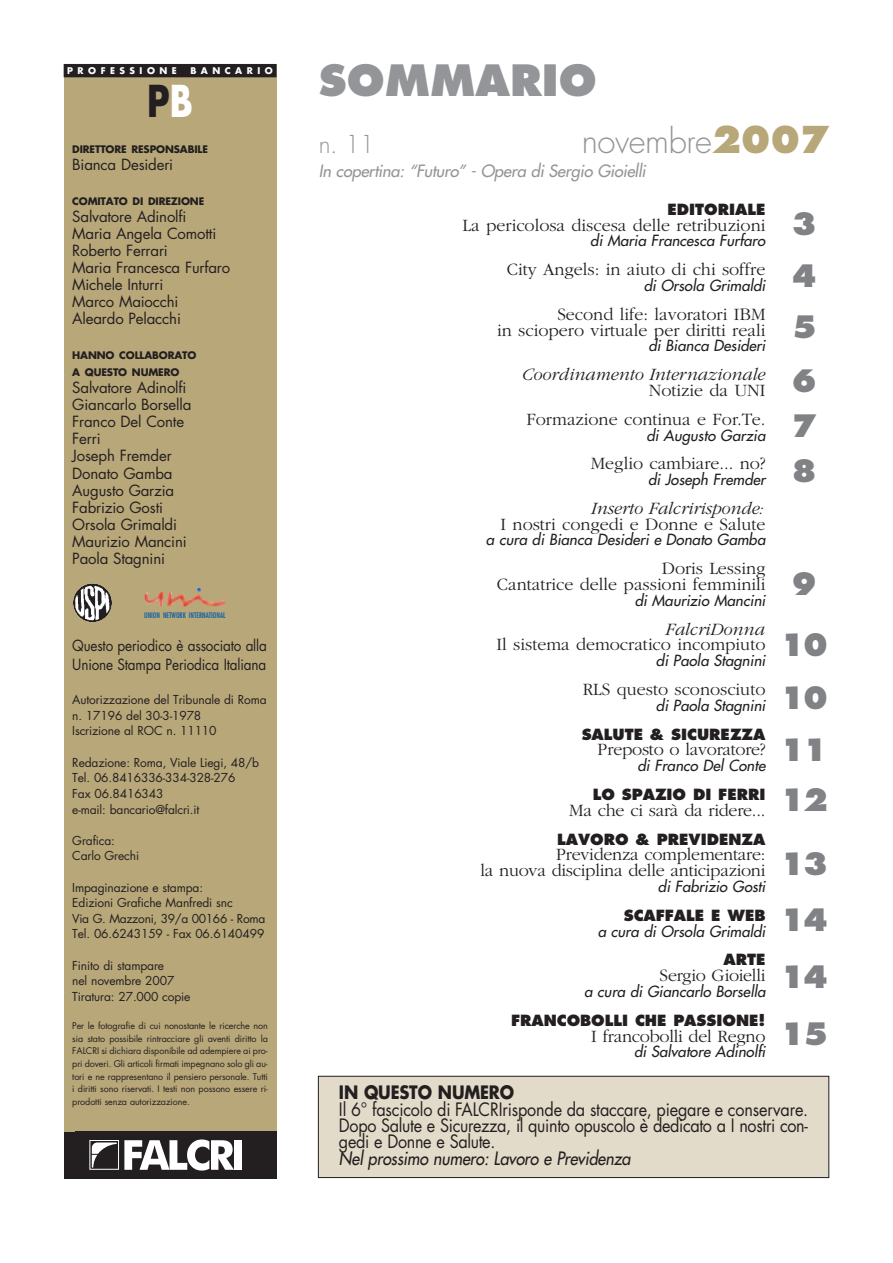
<style>
.page{position:relative;width:893px;height:1263px;background:#fff}
.page>*{position:absolute;margin:0;border:0;box-sizing:border-box;transform-origin:0 0}
.t1{font:700 42.75px "Futura";color:#231f20;scale:.8 1}
.t2{font:800 42px "Futura";color:#939598}
.t3{font:300 33px "Futura";letter-spacing:-.015em;color:#939598}
.t4{font:800 30px/51.8px "Futura";letter-spacing:-.075em;color:#808285;text-align:justify}
.t5{font:300 24px "Futura";color:#939598}
.t6{font:300 18px/15.9px "Garamond";color:#231f20;text-align:right}
.t7{font:18px/16.5px "Futura";letter-spacing:-.02em;color:#231f20;text-align:justify;scale:.9 1}
.t8{font:italic 300 18px "Garamond";color:#231f20}
.t9{font:italic 18px "Futura";letter-spacing:-.005em;color:#231f20;scale:.9 1}
.t10{font:700 18px "Futura";letter-spacing:-.01em;color:#231f20;scale:.9 1}
.t11{font:italic 16.5px "Futura";letter-spacing:-.01em;color:#939598}
.t12{font:15px/17.1px "Futura";letter-spacing:-.01em;color:#231f20}
.t13{font:italic 15px "Futura";letter-spacing:.005em;color:#231f20}
.t14{font:800 15px "Futura";color:#231f20}
.t15{font:15px/18.6px "Futura";letter-spacing:-.01em;color:#231f20;scale:.9 1}
.t16{font:12px/15.6px "Futura";letter-spacing:-.01em;color:#231f20}
.t17{font:700 10.2px/17.1px "Futura";letter-spacing:-.015em;color:#231f20}
.t18{font:9px/12.6px "Futura";letter-spacing:-.01em;color:#231f20;text-align:justify}
.t19{font:700 9px "Futura";letter-spacing:.5em;color:#fff}
.t20{font:condensed 7.5px "Futura";color:#015aaa}
.s1{color:#fff}
.s2{font-weight:800;font-size:36px;color:#b8a779}
</style>
<div class="page">
<div style="left:64px;top:64px;width:212px;height:1114px;background:#b8a779"></div>
<div style="left:65px;top:65px;width:211px;height:11px;background:#231f20"></div>
<div style="left:64px;top:64px;width:212px;height:13px;border:1px solid #231f20"></div>
<img style="left:73px;top:583px;width:39px;height:39px;border-radius:50%">
<div style="left:64px;top:1131px;width:212px;height:47px;background:#231f20"></div>
<svg style="left:124px;top:1139px;width:110px;height:31px"></svg>
<div style="left:234px;top:1140px;width:8px;height:30px;background:#fff"></div>
<div style="left:89px;top:1140px;width:30px;height:30px;border:1px solid #fff"></div>
<svg style="left:92px;top:1142px;width:25px;height:26px"></svg>
<img style="left:144px;top:588px;width:82px;height:19px">
<div style="left:318px;top:1076px;width:511px;height:101px;background:#e3dbc9"></div>
<div style="left:318px;top:1076px;width:511px;height:102px;border:1px solid #231f20"></div>
<p class="t19" style="left:67px;top:66px;width:111px">PROFESSIONE</p>
<p class="t19" style="left:190px;top:66px;width:84px">BANCARIO</p>
<h1 class="t1" style="left:147px;top:81px;width:59px">P<span class="s1">B</span></h1>
<p class="t17" style="left:72px;top:142px;width:137px">DIRETTORE RESPONSABILE</p>
<p class="t12" style="left:72px;top:158px;width:102px">Bianca Desideri</p>
<p class="t17" style="left:72px;top:193px;width:133px">COMITATO DI DIREZIONE</p>
<p class="t12" style="left:72px;top:209px;width:159px">Salvatore Adinolfi<br>Maria Angela Comotti<br>Roberto Ferrari<br>Maria Francesca Furfaro<br>Michele Inturri<br>Marco Maiocchi<br>Aleardo Pelacchi</p>
<p class="t17" style="left:72px;top:347px;width:126px">HANNO COLLABORATO<br>A QUESTO NUMERO</p>
<p class="t12" style="left:72px;top:380px;width:121px">Salvatore Adinolfi<br>Giancarlo Borsella<br>Franco Del Conte<br>Ferri<br>Joseph Fremder<br>Donato Gamba<br>Augusto Garzia<br>Fabrizio Gosti<br>Orsola Grimaldi<br>Maurizio Mancini<br>Paola Stagnini</p>
<p class="t20" style="left:144px;top:611px;width:83px">UNION NETWORK INTERNATIONAL</p>
<p class="t15" style="left:72px;top:638px;width:218px">Questo periodico è associato alla<br>Unione Stampa Periodica Italiana</p>
<p class="t16" style="left:72px;top:693px;width:196px">Autorizzazione del Tribunale di Roma n. 17196 del 30-3-1978<br>Iscrizione al ROC n. 11110</p>
<p class="t16" style="left:72px;top:755px;width:188px">Redazione: Roma, Viale Liegi, 48/b<br>Tel. 06.8416336-334-328-276<br>Fax 06.8416343<br>e-mail: bancario@falcri.it</p>
<p class="t16" style="left:72px;top:833px;width:68px">Grafica:<br>Carlo Grechi</p>
<p class="t16" style="left:72px;top:880px;width:195px">Impaginazione e stampa:<br>Edizioni Grafiche Manfredi snc<br>Via G. Mazzoni, 39/a 00166 - Roma<br>Tel. 06.6243159 - Fax 06.6140499</p>
<p class="t16" style="left:72px;top:958px;width:120px">Finito di stampare<br>nel novembre 2007<br>Tiratura: 27.000 copie</p>
<p class="t18" style="left:72px;top:1020px;width:197px">Per le fotografie di cui nonostante le ricerche non sia stato possibile rintracciare gli aventi diritto la FALCRI si dichiara disponibile ad adempiere ai pro&shy;pri doveri. Gli articoli firmati impegnano solo gli au&shy;tori e ne rappresentano il pensiero personale. Tutti i diritti sono riservati. I testi non possono essere ri&shy;prodotti senza autorizzazione.</p>
<h2 class="t2" style="left:319px;top:62px;width:279px">SOMMARIO</h2>
<h3 class="t5" style="left:319px;top:133px;width:57px">n. 11</h3>
<h3 class="t3" style="left:582px;top:126px;width:249px">novembre<span class="s2">2007</span></h3>
<p class="t11" style="left:319px;top:163px;width:328px">In copertina: “Futuro” - Opera di Sergio Gioielli</p>
<p class="t14" style="left:667px;top:203px;width:99px">EDITORIALE</p>
<p class="t6" style="left:463px;top:216px;width:304px">La pericolosa discesa delle retribuzioni</p>
<p class="t13" style="left:590px;top:233px;width:177px">di Maria Francesca Furfaro</p>
<p class="t6" style="left:507px;top:261px;width:260px">City Angels: in aiuto di chi soffre</p>
<p class="t13" style="left:644px;top:278px;width:123px">di Orsola Grimaldi</p>
<p class="t6" style="left:497px;top:306px;width:270px">Second life: lavoratori IBM<br>in sciopero virtuale per diritti reali</p>
<p class="t13" style="left:648px;top:338px;width:118px">di Bianca Desideri</p>
<p class="t8" style="left:521px;top:363px;width:245px">Coordinamento Internazionale</p>
<p class="t6" style="left:526px;top:375px;width:240px;line-height:28.7px">Notizie da UNI<br>Formazione continua e For.Te.</p>
<p class="t13" style="left:646px;top:427px;width:120px">di Augusto Garzia</p>
<p class="t6" style="left:591px;top:455px;width:176px">Meglio cambiare... no?</p>
<p class="t13" style="left:648px;top:472px;width:119px">di Joseph Fremder</p>
<p class="t8" style="left:590px;top:497px;width:175px">Inserto Falcririsponde:</p>
<p class="t6" style="left:501px;top:515px;width:266px">I nostri congedi e Donne e Salute</p>
<p class="t13" style="left:486px;top:532px;width:281px">a cura di Bianca Desideri e Donato Gamba</p>
<p class="t6" style="left:497px;top:560px;width:270px">Doris Lessing<br>Cantatrice delle passioni femminili</p>
<p class="t13" style="left:635px;top:593px;width:132px">di Maurizio Mancini</p>
<p class="t8" style="left:665px;top:618px;width:101px">FalcriDonna</p>
<p class="t6" style="left:497px;top:636px;width:270px">Il sistema democratico incompiuto</p>
<p class="t13" style="left:656px;top:653px;width:111px">di Paola Stagnini</p>
<p class="t6" style="left:583px;top:681px;width:184px">RLS questo sconosciuto</p>
<p class="t13" style="left:656px;top:698px;width:111px">di Paola Stagnini</p>
<p class="t14" style="left:582px;top:727px;width:185px">SALUTE &amp; SICUREZZA</p>
<p class="t6" style="left:598px;top:741px;width:169px">Preposto o lavoratore?</p>
<p class="t13" style="left:637px;top:758px;width:129px">di Franco Del Conte</p>
<p class="t14" style="left:593px;top:788px;width:174px">LO SPAZIO DI FERRI</p>
<p class="t6" style="left:569px;top:802px;width:198px">Ma che ci sarà da ridere...</p>
<p class="t14" style="left:557px;top:832px;width:210px">LAVORO &amp; PREVIDENZA</p>
<p class="t6" style="left:480px;top:846px;width:286px">Previdenza complementare:<br>la nuova disciplina delle anticipazioni</p>
<p class="t13" style="left:658px;top:879px;width:109px">di Fabrizio Gosti</p>
<p class="t14" style="left:624px;top:909px;width:143px">SCAFFALE E WEB</p>
<p class="t13" style="left:598px;top:924px;width:169px">a cura di Orsola Grimaldi</p>
<p class="t14" style="left:723px;top:953px;width:43px">ARTE</p>
<p class="t6" style="left:660px;top:967px;width:107px">Sergio Gioielli</p>
<p class="t13" style="left:584px;top:984px;width:183px">a cura di Giancarlo Borsella</p>
<p class="t14" style="left:511px;top:1013px;width:256px">FRANCOBOLLI CHE PASSIONE!</p>
<p class="t6" style="left:591px;top:1027px;width:176px">I francobolli del Regno</p>
<p class="t13" style="left:634px;top:1044px;width:133px">di Salvatore Adinolfi</p>
<h3 class="t4" style="left:792px;top:200px;width:26px">3<br>4<br>5</h3>
<h3 class="t4" style="left:792px;top:361px;width:26px;line-height:45px">6<br>7<br>8</h3>
<h3 class="t4" style="left:780px;top:555px;width:49px;line-height:61.5px;text-align:center">9<br>10</h3>
<h3 class="t4" style="left:780px;top:674px;width:49px;line-height:52.5px">10<br>11</h3>
<h3 class="t4" style="left:780px;top:770px;width:49px;line-height:64.5px">12<br>13</h3>
<h3 class="t4" style="left:780px;top:893px;width:49px;line-height:57px">14<br>14<br>15</h3>
<p class="t10" style="left:339px;top:1084px;width:196px">IN QUESTO NUMERO</p>
<p class="t7" style="left:339px;top:1102px;width:523px">Il 6° fascicolo di FALCRIrisponde da staccare, piegare e conservare.<br>Dopo Salute e Sicurezza, il quinto opuscolo è dedicato a I nostri con&shy;gedi e Donne e Salute.</p>
<p class="t9" style="left:339px;top:1149px;width:326px">Nel prossimo numero: Lavoro e Previdenza</p>
</div>
